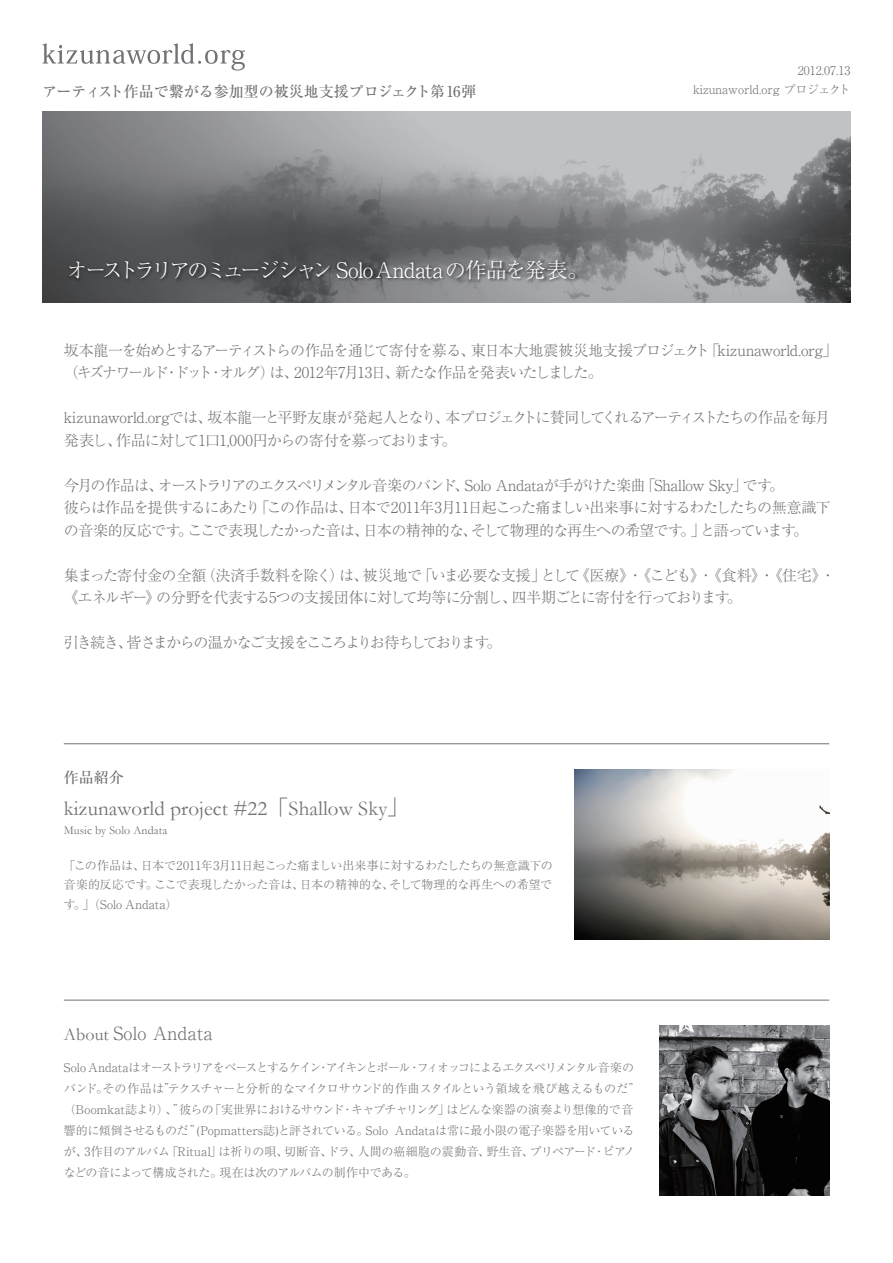
<style>
.page{position:relative;width:893px;height:1263px;background:#fff}
.page>*{position:absolute;margin:0;border:0;box-sizing:border-box;transform-origin:0 0}
.t1{font:300 21.3px "Ryumin Pro";letter-spacing:-.09em;color:#fff}
.t2{font:21px "Garamond";letter-spacing:.005em;color:#727276}
.t3{font:300 18px "Ryumin Pro";letter-spacing:.005em;color:#727276}
.t4{font:300 15px/22.5px "Ryumin Pro";letter-spacing:-.06em;color:#727276}
.t5{font:500 15px "Ryumin Pro";color:#727276}
.t6{font:300 15px "Ryumin Pro";letter-spacing:-.12em;color:#727276}
.t7{font:300 12px/21px "Ryumin Pro";letter-spacing:-.02em;color:#727276}
.t8{font:300 12px "Ryumin Pro";color:#727276}
.t9{font:12px "Garamond";letter-spacing:.005em;color:#727276}
.s1{font-family:"Ryumin Pro";font-weight:500}
.s2{font-family:"Garamond";font-weight:400}
</style>
<div class="page">
<img style="left:43px;top:111px;width:807px;height:191px">
<img style="left:64px;top:256px;width:530px;height:33px">
<svg style="left:43px;top:43px;width:202px;height:28px"></svg>
<hr style="left:64px;top:743px;width:765px;height:1px;background:#727276">
<hr style="left:64px;top:1000px;width:765px;height:1px;background:#727276">
<img style="left:659px;top:1026px;width:170px;height:170px">
<img style="left:574px;top:769px;width:255px;height:170px">
<p class="t7" style="left:798px;top:59px;width:54px">2012.07.13</p>
<p class="t5" style="left:42px;top:79px;width:436px">アーティスト作品で繋がる参加型の被災地支援プロジェクト第16弾</p>
<p class="t8" style="left:693px;top:80px;width:159px">kizunaworld.org プロジェクト</p>
<h1 class="t1" style="left:67px;top:253px;width:523px">オーストラリアのミュージシャン Solo Andata の作品を発表。</h1>
<p class="t4" style="left:64px;top:338px;width:775px">坂本龍一を始めとするアーティストらの作品を通じて寄付を募る、東日本大地震被災地支援プロジェクト「kizunaworld.org」（キズナワールド・ドット・オルグ）は、2012年7月13日、新たな作品を発表いたしました。</p>
<p class="t4" style="left:64px;top:405px;width:768px">kizunaworld.orgでは、坂本龍一と平野友康が発起人となり、本プロジェクトに賛同してくれるアーティストたちの作品を毎月発表し、作品に対して1口1,000円からの寄付を募っております。</p>
<p class="t4" style="left:64px;top:473px;width:768px">今月の作品は、オーストラリアのエクスペリメンタル音楽のバンド、Solo Andataが手がけた楽曲「Shallow Sky」です。<br>彼らは作品を提供するにあたり「この作品は、日本で2011年3月11日起こった痛ましい出来事に対するわたしたちの無意識下の音楽的反応です。ここで表現したかった音は、日本の精神的な、そして物理的な再生への希望です。」と語っています。</p>
<p class="t4" style="left:64px;top:563px;width:773px">集まった寄付金の全額（決済手数料を除く）は、被災地で「いま必要な支援」として《医療》・《こども》・《食料》・《住宅》・《エネルギー》の分野を代表する5つの支援団体に対して均等に分割し、四半期ごとに寄付を行っております。</p>
<p class="t6" style="left:64px;top:631px;width:439px">引き続き、皆さまからの温かなご支援をこころよりお待ちしております。</p>
<p class="t5" style="left:64px;top:765px;width:62px">作品紹介</p>
<h2 class="t2" style="left:64px;top:796px;width:346px">kizunaworld project #22<span class="s1">「</span>Shallow Sky<span class="s1">」</span></h2>
<p class="t9" style="left:64px;top:823px;width:105px">Music by Solo Andata</p>
<p class="t7" style="left:64px;top:854px;width:490px;line-height:19.5px;text-align:justify">「この作品は、日本で2011年3月11日起こった痛ましい出来事に対するわたしたちの無意識下の音楽的反応です。ここで表現したかった音は、日本の精神的な、そして物理的な再生への希望です。」（Solo Andata）</p>
<p class="t3" style="left:64px;top:1019px;width:150px"><span class="s2">About</span> Solo Andata</p>
<p class="t7" style="left:64px;top:1056px;width:579px">Solo Andataはオーストラリアをベースとするケイン・アイキンとポール・フィオッコによるエクスペリメンタル音楽のバンド。その作品は”テクスチャーと分析的なマイクロサウンド的作曲スタイルという領域を飛び越えるものだ”（Boomkat誌より）、”彼らの「実世界におけるサウンド・キャプチャリング」はどんな楽器の演奏より想像的で音響的に傾倒させるものだ”(Popmatters誌)と評されている。Solo Andataは常に最小限の電子楽器を用いているが、3作目のアルバム「Ritual」は祈りの唄、切断音、ドラ、人間の癌細胞の震動音、野生音、プリペアード・ピアノなどの音によって構成された。現在は次のアルバムの制作中である。</p>
</div>
